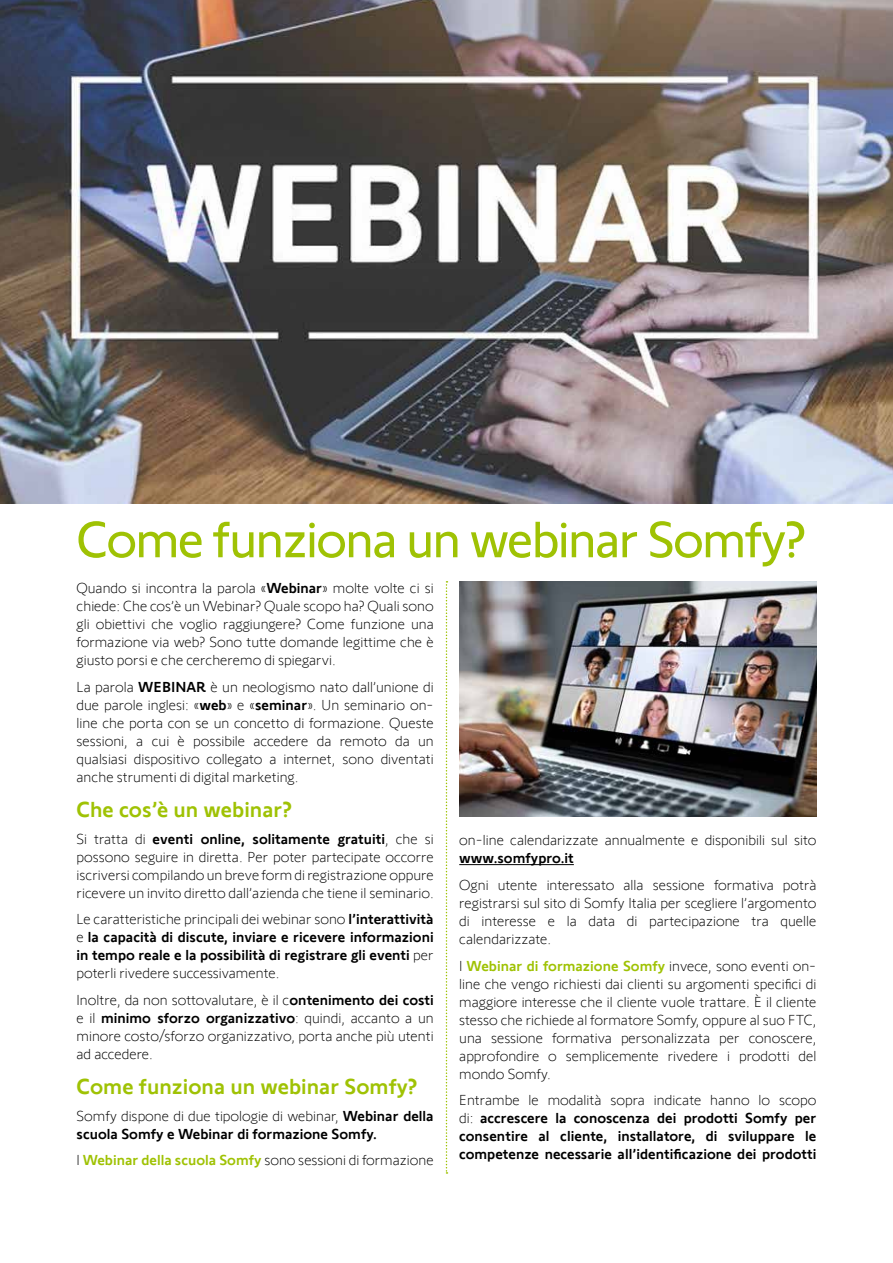
<style>
.page{position:relative;width:893px;height:1263px;background:#fff}
.page>*{position:absolute;margin:0;border:0;box-sizing:border-box;transform-origin:0 0}
.t1{font:52.5px "Somfy Sans";letter-spacing:-.03em;color:#9fc204}
.t2{font:500 22.5px "Somfy Sans";color:#9fc204}
.t3{font:300 15px/18px "Somfy Sans";color:#000;text-align:justify}
.t4{font:500 15px/18px "Somfy Sans";color:#000;text-align:justify}
.s1{font-weight:500}
.s2{font-weight:300}
.s3{font-weight:500;color:#9fc204}
</style>
<div class="page">
<hr style="left:459px;top:864px;width:115px;height:1px;background:#000">
<img style="left:0;top:0;width:893px;height:503px">
<svg style="left:446px;top:581px;width:1px;height:593px"></svg>
<img style="left:459px;top:581px;width:357px;height:235px">
<h1 class="t1" style="left:77px;top:499px;width:732px">Come funziona un webinar Somfy?</h1>
<p class="t3" style="left:77px;top:578px;width:359px">Quando si incontra la parola «<span class="s1">Webinar</span>» molte volte ci si chiede: Che cos’è un Webinar? Quale scopo ha? Quali sono gli obiettivi che voglio raggiungere? Come funzione una formazione via web? Sono tutte domande legittime che è giusto porsi e che cercheremo di spiegarvi.</p>
<p class="t3" style="left:77px;top:676px;width:359px">La parola <span class="s1">WEBINAR</span> è un neologismo nato dall’unione di due parole inglesi: «<span class="s1">web</span>» e «<span class="s1">seminar</span>». Un seminario on&shy;line che porta con se un concetto di formazione. Queste sessioni, a cui è possibile accedere da remoto da un qualsiasi dispositivo collegato a internet, sono diventati anche strumenti di digital marketing.</p>
<h2 class="t2" style="left:77px;top:791px;width:217px">Che cos’è un webinar?</h2>
<p class="t3" style="left:77px;top:828px;width:359px">Si tratta di <span class="s1">eventi online, solitamente gratuiti</span>, che si possono seguire in diretta. Per poter partecipate occorre iscriversi compilando un breve form di registrazione oppure ricevere un invito diretto dall’azienda che tiene il seminario.</p>
<p class="t4" style="left:77px;top:908px;width:359px"><span class="s2">Le caratteristiche principali dei webinar sono</span> l’interattività <span class="s2">e</span> la capacità di discute, inviare e ricevere informazioni in tempo reale e la possibilità di registrare gli eventi <span class="s2">per poterli rivedere successivamente.</span></p>
<p class="t3" style="left:77px;top:989px;width:359px">Inoltre, da non sottovalutare, è il c<span class="s1">ontenimento dei costi </span>e il <span class="s1">minimo sforzo organizzativo</span>: quindi, accanto a un minore costo/sforzo organizzativo, porta anche più utenti ad accedere.</p>
<h2 class="t2" style="left:77px;top:1069px;width:343px">Come funziona un webinar Somfy?</h2>
<p class="t4" style="left:77px;top:1105px;width:359px"><span class="s2">Somfy dispone di due tipologie di webinar,</span> Webinar della scuola Somfy e Webinar di formazione Somfy.</p>
<p class="t3" style="left:77px;top:1150px;width:359px">I <span class="s3">Webinar della scuola Somfy</span> sono sessioni di formazione</p>
<p class="t3" style="left:459px;top:830px;width:359px">on-line calendarizzate annualmente e disponibili sul sito</p>
<p class="t4" style="left:459px;top:848px;width:116px">www.somfypro.it</p>
<p class="t3" style="left:459px;top:874px;width:359px">Ogni utente interessato alla sessione formativa potrà registrarsi sul sito di Somfy Italia per scegliere l’argomento di interesse e la data di partecipazione tra quelle calendarizzate.</p>
<p class="t3" style="left:459px;top:955px;width:359px">I <span class="s3">Webinar di formazione Somfy</span> invece, sono eventi on&shy;line che vengo richiesti dai clienti su argomenti specifici di maggiore interesse che il cliente vuole trattare. È il cliente stesso che richiede al formatore Somfy, oppure al suo FTC, una sessione formativa personalizzata per conoscere, approfondire o semplicemente rivedere i prodotti del mondo Somfy.</p>
<p class="t4" style="left:459px;top:1089px;width:359px"><span class="s2">Entrambe le modalità sopra indicate hanno lo scopo di:</span> accrescere la conoscenza dei prodotti Somfy per consentire al cliente, installatore, di sviluppare le competenze necessarie all’identificazione dei prodotti</p>
</div>
